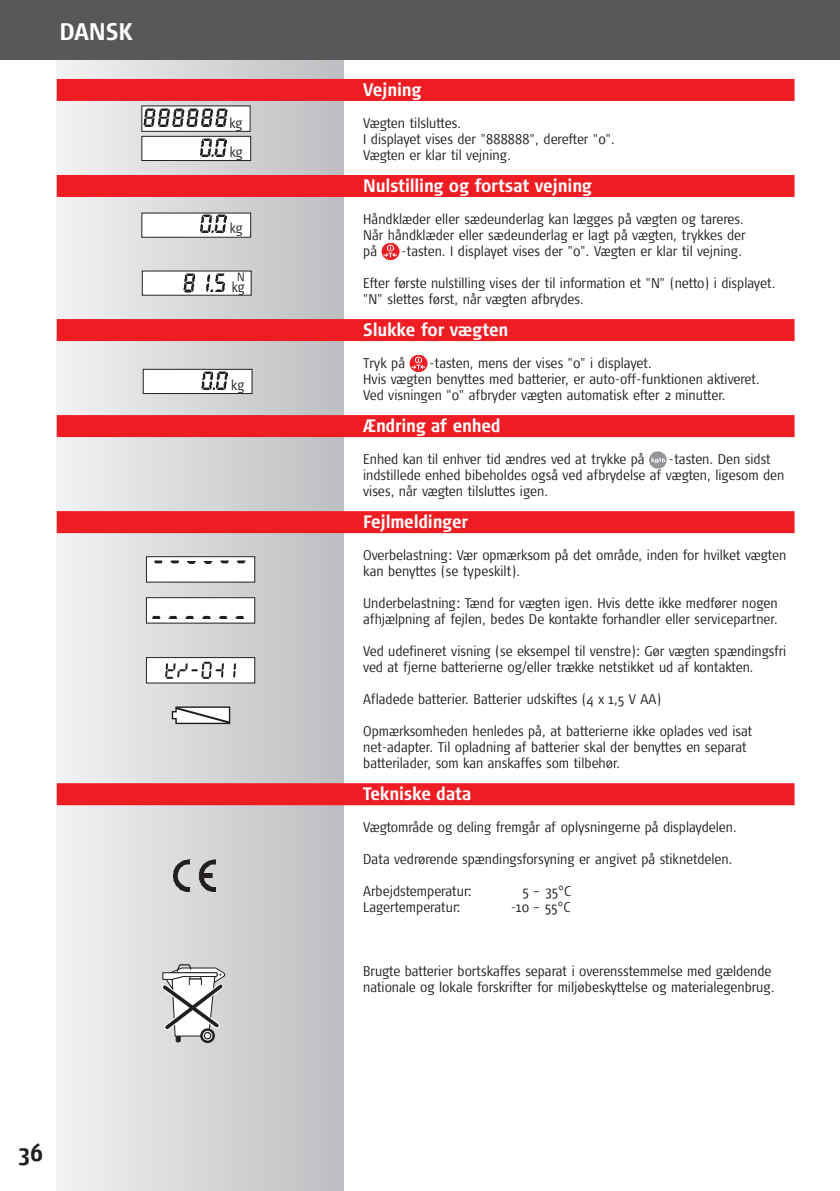
<style>
.page{position:relative;width:840px;height:1191px;background:#fff}
.page>*{position:absolute;margin:0;border:0;box-sizing:border-box;transform-origin:0 0}
.t1{font:700 condensed 24px "Signa Pro";color:#fff}
.t2{font:700 condensed 24px "Signa Pro";color:#231f20}
.t3{font:700 condensed 18px "Signa Pro";letter-spacing:-.015em;color:#fff}
.t4{font:300 condensed 14px/16px "Signa Pro";color:#231f20}
.t5{font:300 condensed 14px/29.2px "Signa Pro";color:#231f20;scale:.95 1}
.t6{font:300 condensed 12px "Signa Pro";color:#231f20}
</style>
<div class="page">
<div style="left:57px;top:0;width:287px;height:1191px;background:linear-gradient(to right,#f1f2f3,#bcbdc0)"></div>
<div style="left:0;top:0;width:839px;height:60px;background:#57585a"></div>
<div style="left:57px;top:79px;width:737px;height:22px;background:#ee1d23"></div>
<div style="left:57px;top:175px;width:737px;height:22px;background:#ee1d23"></div>
<div style="left:57px;top:319px;width:737px;height:22px;background:#ee1d23"></div>
<div style="left:57px;top:415px;width:737px;height:22px;background:#ee1d23"></div>
<div style="left:57px;top:511px;width:737px;height:22px;background:#ee1d23"></div>
<div style="left:57px;top:783px;width:737px;height:22px;background:#ee1d23"></div>
<img style="left:381px;top:242px;width:19px;height:17px">
<img style="left:409px;top:354px;width:19px;height:17px">
<img style="left:649px;top:451px;width:18px;height:17px">
<img style="left:173px;top:859px;width:42px;height:32px">
<div style="left:142px;top:106px;width:108px;height:25px;background:#fff"></div>
<img style="left:143px;top:108px;width:84px;height:18px">
<div style="left:141px;top:105px;width:109px;height:27px;border:1px solid #231f20"></div>
<div style="left:142px;top:136px;width:108px;height:24px;background:#fff"></div>
<img style="left:200px;top:138px;width:26px;height:18px">
<div style="left:141px;top:136px;width:110px;height:25px;border:1px solid #231f20"></div>
<div style="left:142px;top:271px;width:109px;height:24px;background:#fff"></div>
<img style="left:183px;top:273px;width:42px;height:20px">
<div style="left:142px;top:270px;width:109px;height:26px;border:1px solid #231f20"></div>
<div style="left:142px;top:213px;width:108px;height:24px;background:#fff"></div>
<img style="left:200px;top:215px;width:26px;height:18px">
<div style="left:141px;top:212px;width:110px;height:26px;border:1px solid #231f20"></div>
<div style="left:143px;top:369px;width:109px;height:24px;background:#fff"></div>
<img style="left:201px;top:371px;width:26px;height:18px">
<div style="left:143px;top:369px;width:109px;height:25px;border:1px solid #231f20"></div>
<div style="left:146px;top:556px;width:108px;height:26px;background:#fff"></div>
<img style="left:153px;top:560px;width:93px;height:4px">
<div style="left:146px;top:556px;width:109px;height:26px;border:1px solid #231f20"></div>
<div style="left:146px;top:597px;width:108px;height:26px;background:#fff"></div>
<img style="left:152px;top:615px;width:92px;height:3px">
<div style="left:146px;top:597px;width:109px;height:26px;border:1px solid #231f20"></div>
<div style="left:146px;top:657px;width:108px;height:26px;background:#fff"></div>
<svg style="left:233px;top:663px;width:3px;height:14px"></svg>
<svg style="left:165px;top:661px;width:59px;height:18px"></svg>
<div style="left:146px;top:657px;width:109px;height:26px;border:1px solid #231f20"></div>
<svg style="left:171px;top:705px;width:61px;height:20px"></svg>
<div style="left:176px;top:1031px;width:4px;height:11px;border:1px solid #231f20;border-radius:2px"></div>
<svg style="left:201px;top:1029px;width:12px;height:12px"></svg>
<div style="left:200px;top:1028px;width:15px;height:15px;border:2px solid #231f20;border-radius:50%"></div>
<div style="left:204px;top:1032px;width:7px;height:7px;border:1px solid #231f20;border-radius:50%"></div>
<svg style="left:160px;top:963px;width:67px;height:74px"></svg>
<h1 class="t1" style="left:60px;top:17px;width:75px">DANSK</h1>
<p class="t5" style="left:229px;top:108px;width:16px">kg kg</p>
<p class="t5" style="left:230px;top:214px;width:15px">kg</p>
<p class="t6" style="left:237px;top:270px;width:9px">N</p>
<p class="t5" style="left:231px;top:272px;width:15px">kg</p>
<p class="t5" style="left:231px;top:370px;width:15px">kg</p>
<h1 class="t2" style="left:18px;top:1138px;width:27px">36</h1>
<p class="t3" style="left:363px;top:79px;width:60px">Vejning</p>
<p class="t4" style="left:363px;top:115px;width:253px">Vægten tilsluttes.<br>I displayet vises der "888888", derefter "0".<br>Vægten er klar til vejning.</p>
<p class="t3" style="left:363px;top:175px;width:230px">Nulstilling og fortsat vejning</p>
<p class="t4" style="left:363px;top:211px;width:384px">Håndklæder eller sædeunderlag kan lægges på vægten og tareres.<br>Når håndklæder eller sædeunderlag er lagt på vægten, trykkes der på</p>
<p class="t4" style="left:401px;top:243px;width:342px">-tasten. I displayet vises der "0". Vægten er klar til vejning.</p>
<p class="t4" style="left:363px;top:275px;width:413px">Efter første nulstilling vises der til information et "N" (netto) i displayet. "N" slettes først, når vægten afbrydes.</p>
<p class="t3" style="left:363px;top:319px;width:147px">Slukke for vægten</p>
<p class="t4" style="left:363px;top:355px;width:43px">Tryk på</p>
<p class="t4" style="left:363px;top:355px;width:398px;text-indent:66px">-tasten, mens der vises "0" i displayet.<br>Hvis vægten benyttes med batterier, er auto-off-funktionen aktiveret.<br>Ved visningen "0" afbryder vægten automatisk efter 2 minutter.</p>
<p class="t3" style="left:363px;top:415px;width:139px">Ændring af enhed</p>
<p class="t4" style="left:363px;top:451px;width:283px">Enhed kan til enhver tid ændres ved at trykke på</p>
<p class="t4" style="left:363px;top:451px;width:422px;text-indent:305px">-tasten. Den sidst indstillede enhed bibeholdes også ved afbrydelse af vægten, ligesom den vises, når vægten tilsluttes igen.</p>
<p class="t3" style="left:363px;top:511px;width:106px">Fejlmeldinger</p>
<p class="t4" style="left:363px;top:547px;width:424px">Overbelastning: Vær opmærksom på det område, inden for hvilket vægten kan benyttes (se typeskilt).</p>
<p class="t4" style="left:363px;top:595px;width:416px">Underbelastning: Tænd for vægten igen. Hvis dette ikke medfører nogen afhjælpning af fejlen, bedes De kontakte forhandler eller servicepartner.</p>
<p class="t4" style="left:363px;top:643px;width:424px">Ved udefineret visning (se eksempel til venstre): Gør vægten spændingsfri ved at fjerne batterierne og/eller trække netstikket ud af kontakten.</p>
<p class="t4" style="left:363px;top:691px;width:299px">Afladede batterier. Batterier udskiftes (4 x 1,5 V AA)</p>
<p class="t4" style="left:363px;top:723px;width:390px">Opmærksomheden henledes på, at batterierne ikke oplades ved isat net-adapter. Til opladning af batterier skal der benyttes en separat batterilader, som kan anskaffes som tilbehør.</p>
<p class="t3" style="left:363px;top:783px;width:110px">Tekniske data</p>
<p class="t4" style="left:363px;top:819px;width:375px">Vægtområde og deling fremgår af oplysningerne på displaydelen.</p>
<p class="t4" style="left:363px;top:851px;width:370px">Data vedrørende spændingsforsyning er angivet på stiknetdelen.</p>
<p class="t4" style="left:363px;top:883px;width:110px">Arbejdstemperatur:</p>
<p class="t4" style="left:522px;top:883px;width:50px">5 – 35°C</p>
<p class="t4" style="left:363px;top:899px;width:99px">Lagertemperatur:</p>
<p class="t4" style="left:511px;top:899px;width:61px">-10 – 55°C</p>
<p class="t4" style="left:363px;top:963px;width:413px">Brugte batterier bortskaffes separat i overensstemmelse med gældende nationale og lokale forskrifter for miljøbeskyttelse og materialegenbrug.</p>
</div>
